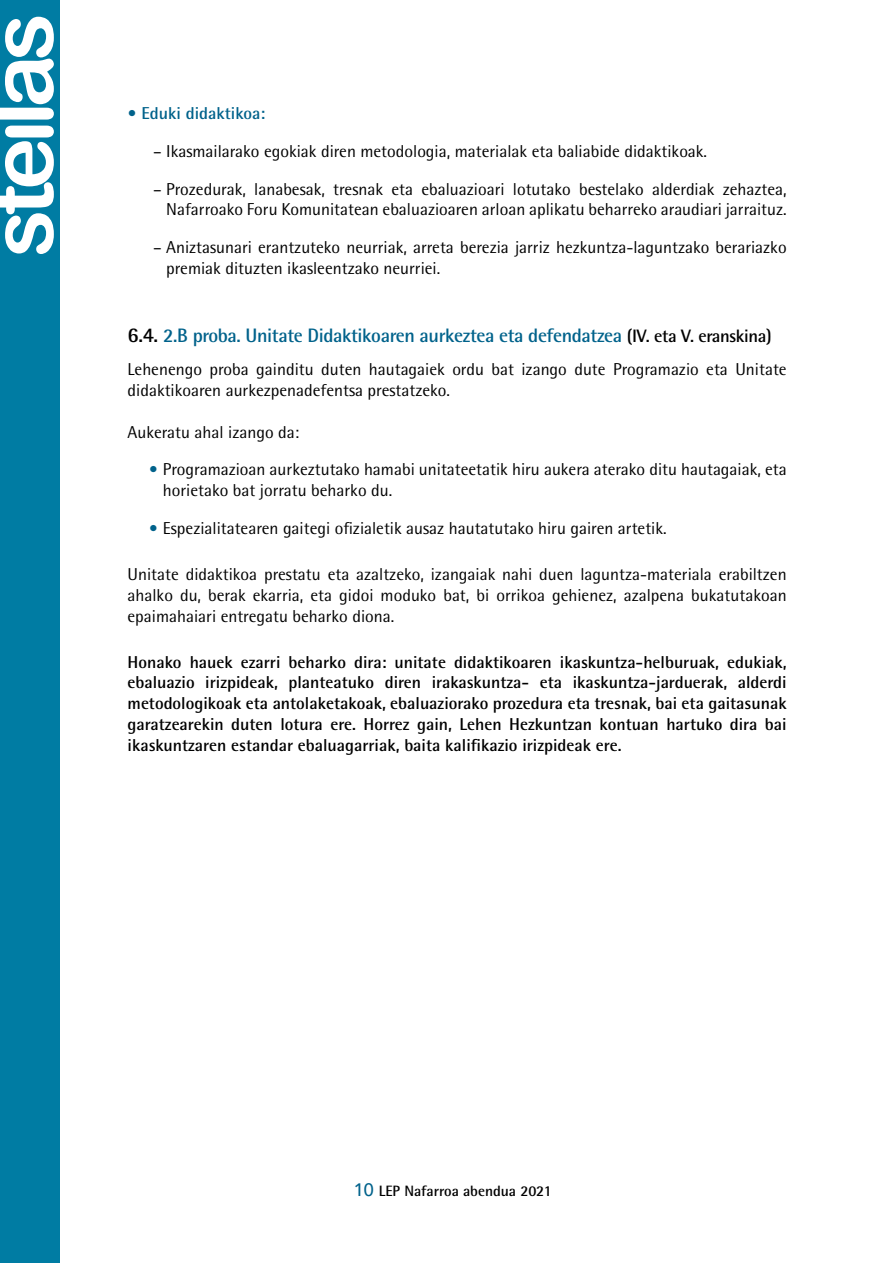
<style>
.page{position:relative;width:893px;height:1263px;background:#fff}
.page>*{position:absolute;margin:0;border:0;box-sizing:border-box;transform-origin:0 0}
.t1{font:90px "Arial Rounded MT Bold";letter-spacing:-.07em;color:#fff}
.t2{font:70.5px "Arial Rounded MT Bold";letter-spacing:-.07em;color:#e2eef5}
.t3{font:700 19.5px "Rotis Semi Sans";letter-spacing:-.02em;color:#00628b}
.t4{font:17.25px/20.7px "Rotis Semi Sans";color:#000}
.t5{font:700 17.25px/20.7px "Rotis Semi Sans";color:#000;text-align:justify}
.t6{font:700 17.25px "Rotis Semi Sans";color:#00628b}
.t7{font:700 15px "Rotis Semi Sans";color:#000}
.s1{font-size:21px;color:#000}
.s2{font-size:18px;color:#000}
.s3{font-weight:700;color:#00628b}
.s4{font-family:"Avenir";font-weight:500;font-size:18px;color:#00628b}
</style>
<div class="page">
<div style="left:0;top:0;width:60px;height:1263px;background:#007ca3"></div>
<h1 class="t1" style="left:-32px;top:258px;width:246px;rotate:-90deg">steilas</h1>
<h2 class="t2" style="left:-15px;top:234px;width:193px;rotate:-90deg">steilas</h2>
<p class="t6" style="left:128px;top:103px;width:139px">• Eduki didaktikoa:</p>
<p class="t4" style="left:153px;top:141px;width:556px">– Ikasmailarako egokiak diren metodologia, materialak eta baliabide didaktikoak.</p>
<p class="t4" style="left:153px;top:178px;width:635px;text-align:right">– Prozedurak, lanabesak, tresnak eta ebaluazioari lotutako bestelako alderdiak zehaztea,<br>Nafarroako Foru Komunitatean ebaluazioaren arloan aplikatu beharreko araudiari jarraituz.</p>
<p class="t4" style="left:166px;top:237px;width:622px;text-indent:-13px">– Aniztasunari erantzuteko neurriak, arreta berezia jarriz hezkuntza-laguntzako berariazko premiak dituzten ikasleentzako neurriei.</p>
<p class="t3" style="left:128px;top:323px;width:646px"><span class="s1">6.4.</span> 2.B proba. Unitate Didaktikoaren aurkeztea eta defendatzea <span class="s2">(IV. eta V. eranskina)</span></p>
<p class="t4" style="left:128px;top:359px;width:661px">Lehenengo proba gainditu duten hautagaiek ordu bat izango dute Programazio eta Unitate didaktikoaren aurkezpenadefentsa prestatzeko.</p>
<p class="t4" style="left:128px;top:421px;width:173px">Aukeratu ahal izango da:</p>
<p class="t4" style="left:163px;top:459px;width:625px;text-indent:-14px"><span class="s3">•</span> Programazioan aurkeztutako hamabi unitateetatik hiru aukera aterako ditu hautagaiak, eta horietako bat jorratu beharko du.</p>
<p class="t4" style="left:149px;top:517px;width:519px"><span class="s3">•</span> Espezialitatearen gaitegi ofizialetik ausaz hautatutako hiru gairen artetik.</p>
<p class="t4" style="left:128px;top:564px;width:661px;text-align:justify">Unitate didaktikoa prestatu eta azaltzeko, izangaiak nahi duen laguntza-materiala erabiltzen ahalko du, berak ekarria, eta gidoi moduko bat, bi orrikoa gehienez, azalpena bukatutakoan epaimahaiari entregatu beharko diona.</p>
<p class="t5" style="left:128px;top:651px;width:661px">Honako hauek ezarri beharko dira: unitate didaktikoaren ikaskuntza-helburuak, edukiak, ebaluazio irizpideak, planteatuko diren irakaskuntza- eta ikaskuntza-jarduerak, alderdi metodologikoak eta antolaketakoak, ebaluaziorako prozedura eta tresnak, bai eta gaitasunak garatzearekin duten lotura ere. Horrez gain, Lehen Hezkuntzan kontuan hartuko dira bai ikaskuntzaren estandar ebaluagarriak, baita kalifikazio irizpideak ere.</p>
<p class="t7" style="left:354px;top:1182px;width:200px"><span class="s4">10</span> LEP Nafarroa abendua 2021</p>
</div>
